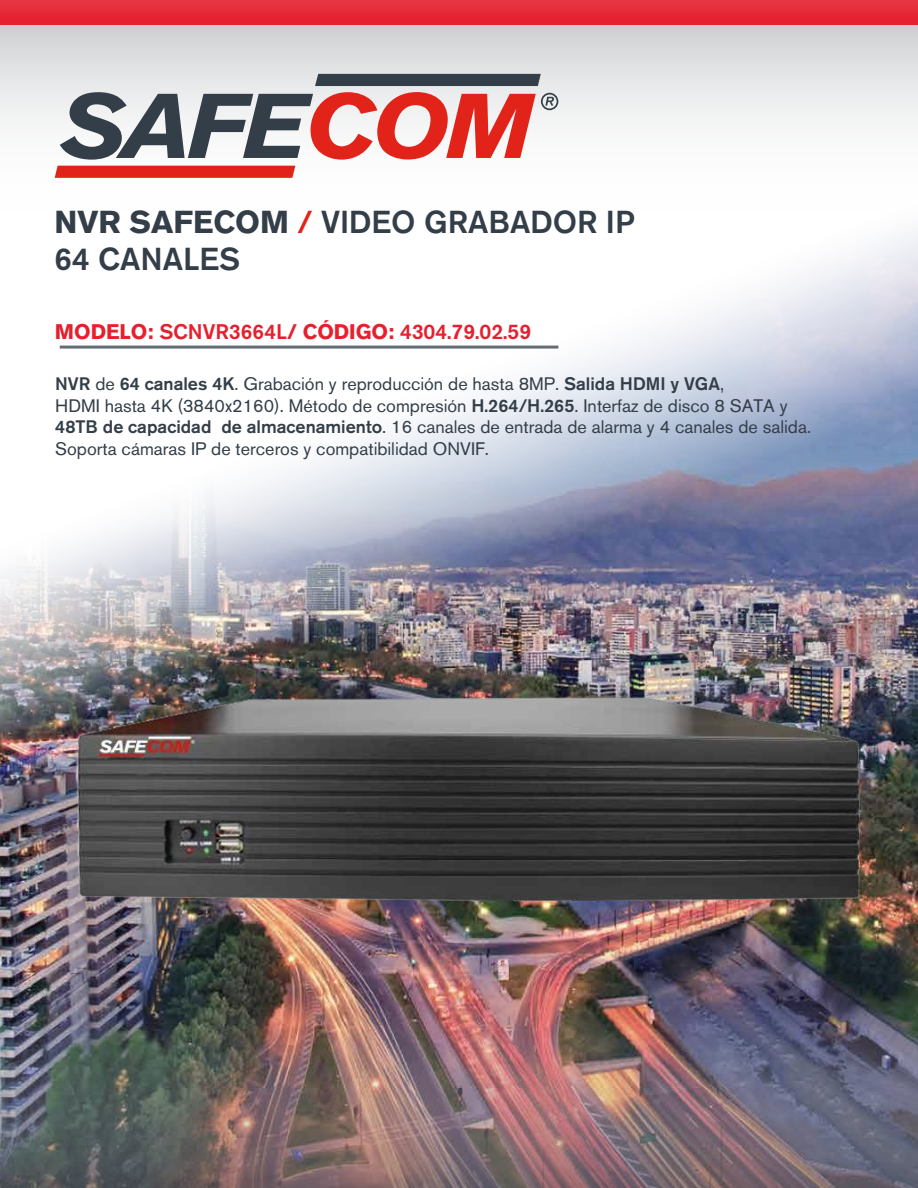
<style>
.page{position:relative;width:918px;height:1188px;background:#fff}
.page>*{position:absolute;margin:0;border:0;box-sizing:border-box;transform-origin:0 0}
.t1{font:500 31.5px/37.8px "Akzidenz Grotesk BE";color:#333e48}
.t2{font:500 21px "Akzidenz Grotesk BE";color:#e5202f}
.t3{font:18px/21.6px "Akzidenz Grotesk BE";color:#333e48}
.s1{font-weight:700}
.s2{color:#e2231a}
.s3{font-weight:500}
</style>
<div class="page">
<img style="left:0;top:776px;width:918px;height:225px">
<img style="left:0;top:1001px;width:918px;height:187px">
<svg style="left:0;top:25px;width:918px;height:153px"></svg>
<img style="left:0;top:231px;width:918px;height:545px">
<svg style="left:55px;top:166px;width:240px;height:12px;background:#e2271f"></svg>
<div style="left:315px;top:74px;width:226px;height:12px;background:#333e48"></div>
<svg style="left:60px;top:92px;width:498px;height:68px"></svg>
<hr style="left:60px;top:346px;width:498px;height:3px;background:#656b73">
<div style="left:0;top:0;width:918px;height:25px;background:#e62937"></div>
<img style="left:37px;top:677px;width:847px;height:250px">
<h1 class="t1" style="left:55px;top:202px;width:582px"><span class="s1">NVR SAFECOM</span> <span class="s2">/</span> VIDEO GRABADOR IP<br>64 CANALES</h1>
<p class="t2" style="left:55px;top:319px;width:478px"><span class="s1">MODELO:</span> SCNVR3664L<span class="s1">/ CÓDIGO:</span> 4304.79.02.59</p>
<p class="t3" style="left:55px;top:373px;width:757px"><span class="s3">NVR</span> de <span class="s3">64 canales 4K</span>. Grabación y reproducción de hasta 8MP. <span class="s3">Salida HDMI y VGA</span>,<br>HDMI hasta 4K (3840x2160). Método de compresión <span class="s3">H.264/H.265</span>. Interfaz de disco 8 SATA y <span class="s3">48TB de capacidad de almacenamiento</span>. 16 canales de entrada de alarma y 4 canales de salida.<br>Soporta cámaras IP de terceros y compatibilidad ONVIF.</p>
</div>
